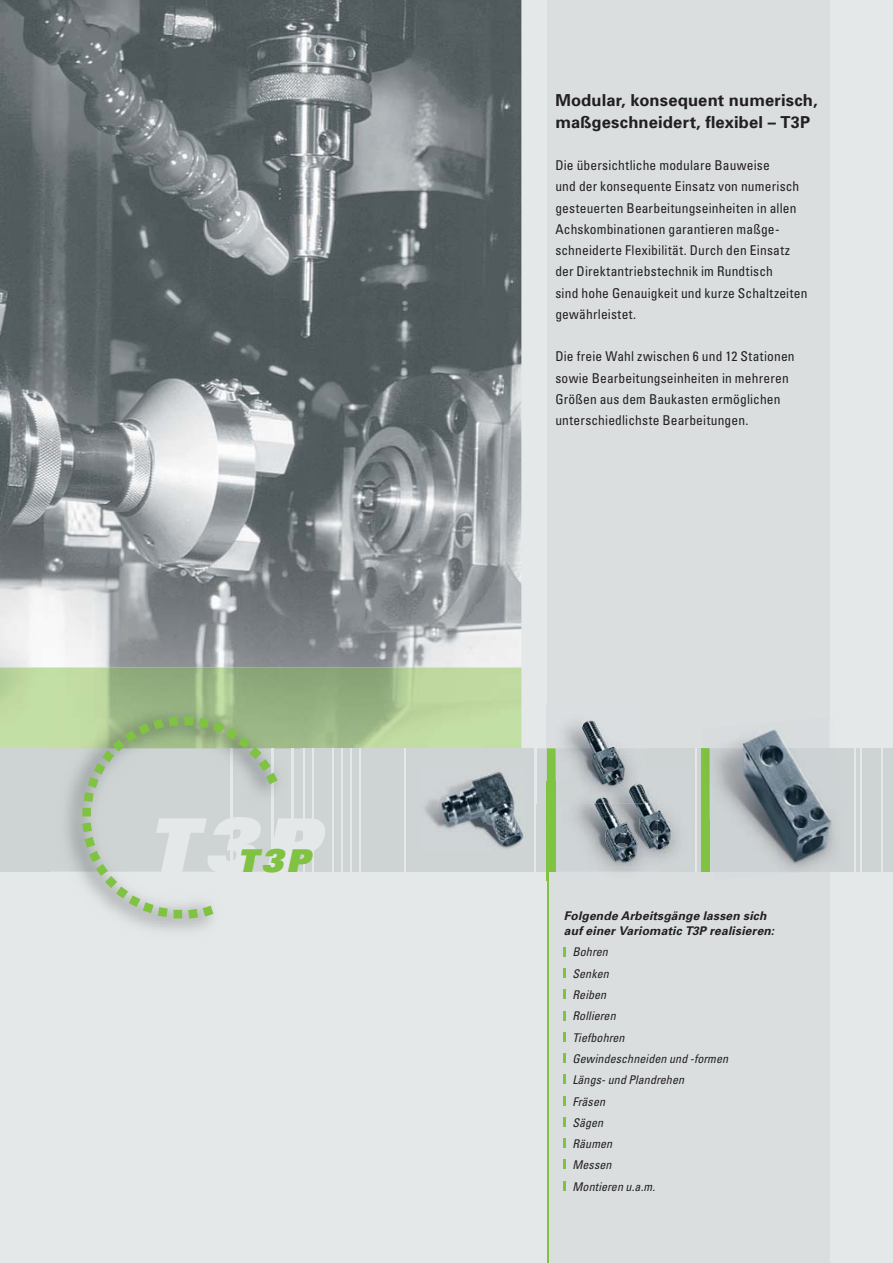
<style>
.page{position:relative;width:893px;height:1263px;background:#e5e8e8}
.page>*{position:absolute;margin:0;border:0;box-sizing:border-box;transform-origin:0 0}
.t1{font:italic 900 31.5px "Univers";color:#80c342}
.t2{font:700 16.5px/21.3px "Univers";letter-spacing:.01em;color:#231f20}
.t3{font:condensed 13.5px/21.3px "Univers";letter-spacing:.01em;color:#231f20}
.t4{font:italic condensed 12px/21.3px "Univers";letter-spacing:.01em;color:#231f20}
.t5{font:italic 700 12px/15px "Univers";letter-spacing:.015em;color:#231f20}
</style>
<div class="page">
<div style="left:547px;top:0;width:282px;height:1263px;background:#dadede"></div>
<img style="left:0;top:0;width:521px;height:748px">
<div style="left:0;top:748px;width:893px;height:124px;background:#ced3d3"></div>
<hr style="left:303px;top:748px;width:2px;height:124px;background:#e5e8e8">
<hr style="left:312px;top:748px;width:2px;height:124px;background:#e5e8e8">
<hr style="left:332px;top:748px;width:2px;height:124px;background:#e5e8e8">
<hr style="left:341px;top:748px;width:2px;height:124px;background:#e5e8e8">
<hr style="left:350px;top:748px;width:2px;height:124px;background:#e5e8e8">
<hr style="left:359px;top:748px;width:2px;height:124px;background:#e5e8e8">
<hr style="left:404px;top:748px;width:2px;height:124px;background:#e5e8e8">
<hr style="left:534px;top:748px;width:2px;height:124px;background:#e5e8e8">
<hr style="left:694px;top:748px;width:2px;height:124px;background:#e5e8e8">
<hr style="left:881px;top:748px;width:2px;height:124px;background:#e5e8e8">
<hr style="left:854px;top:748px;width:2px;height:124px;background:#e5e8e8">
<hr style="left:859px;top:748px;width:2px;height:124px;background:#e5e8e8">
<hr style="left:547px;top:872px;width:1px;height:391px;background:#80c342">
<img style="left:52px;top:697px;width:247px;height:233px">
<img style="left:231px;top:784px;width:1px;height:24px">
<img style="left:271px;top:784px;width:2px;height:24px">
<img style="left:292px;top:748px;width:2px;height:60px">
<svg style="left:184px;top:717px;width:9px;height:8px"></svg>
<svg style="left:84px;top:716px;width:94px;height:86px"></svg>
<svg style="left:199px;top:718px;width:79px;height:66px"></svg>
<svg style="left:82px;top:808px;width:243px;height:111px"></svg>
<img style="left:425px;top:771px;width:99px;height:78px">
<img style="left:482px;top:821px;width:40px;height:25px">
<img style="left:645px;top:792px;width:32px;height:66px">
<img style="left:658px;top:811px;width:12px;height:38px">
<img style="left:547px;top:804px;width:87px;height:76px">
<img style="left:581px;top:804px;width:77px;height:63px">
<img style="left:636px;top:795px;width:22px;height:54px">
<img style="left:595px;top:804px;width:41px;height:58px">
<img style="left:536px;top:705px;width:95px;height:99px">
<img style="left:547px;top:748px;width:8px;height:34px">
<img style="left:581px;top:769px;width:50px;height:13px">
<img style="left:547px;top:782px;width:96px;height:22px">
<img style="left:629px;top:785px;width:16px;height:19px">
<img style="left:595px;top:797px;width:14px;height:7px">
<img style="left:582px;top:721px;width:42px;height:65px">
<img style="left:701px;top:729px;width:76px;height:143px">
<img style="left:703px;top:748px;width:131px;height:124px">
<img style="left:703px;top:748px;width:6px;height:71px">
<img style="left:775px;top:731px;width:54px;height:85px">
<svg style="left:564px;top:947px;width:2px;height:9px"></svg>
<svg style="left:564px;top:968px;width:2px;height:10px"></svg>
<svg style="left:564px;top:989px;width:2px;height:10px"></svg>
<svg style="left:564px;top:1011px;width:2px;height:9px"></svg>
<svg style="left:564px;top:1032px;width:2px;height:10px"></svg>
<svg style="left:564px;top:1053px;width:2px;height:10px"></svg>
<svg style="left:564px;top:1075px;width:2px;height:9px"></svg>
<svg style="left:564px;top:1096px;width:2px;height:10px"></svg>
<svg style="left:564px;top:1117px;width:2px;height:10px"></svg>
<svg style="left:564px;top:1138px;width:2px;height:10px"></svg>
<svg style="left:564px;top:1160px;width:2px;height:9px"></svg>
<svg style="left:564px;top:1181px;width:2px;height:10px"></svg>
<h1 class="t1" style="left:237px;top:849px;width:74px">T3P</h1>
<p class="t2" style="left:555px;top:91px;width:264px">Modular, konsequent numerisch, maßgeschneidert, flexibel – T3P</p>
<p class="t3" style="left:555px;top:156px;width:254px">Die übersichtliche modulare Bau wei se<br>und der konsequente Einsatz von numerisch gesteuerten Bearbei tungseinheiten in allen Achskombi nationen garantieren maßge&shy;schneiderte Flexi bilität. Durch den Einsatz der Direkt antriebstechnik im Rundtisch<br>sind hohe Genauigkeit und kurze Schaltzeiten gewährleistet.</p>
<p class="t3" style="left:555px;top:347px;width:241px">Die freie Wahl zwischen 6 und 12 Stationen sowie Bearbeitungs ein heiten in mehreren Größen aus dem Baukasten ermöglichen unterschiedlichste Bearbeitungen.</p>
<p class="t5" style="left:564px;top:910px;width:212px">Folgende Arbeitsgänge lassen sich auf einer Variomatic T3P realisieren:</p>
<p class="t4" style="left:572px;top:943px;width:157px">Bohren<br>Senken<br>Reiben<br>Rollieren<br>Tiefbohren<br>Gewindeschneiden und -formen<br>Längs- und Plandrehen<br>Fräsen<br>Sägen<br>Räumen<br>Messen<br>Montieren u.a.m.</p>
</div>
